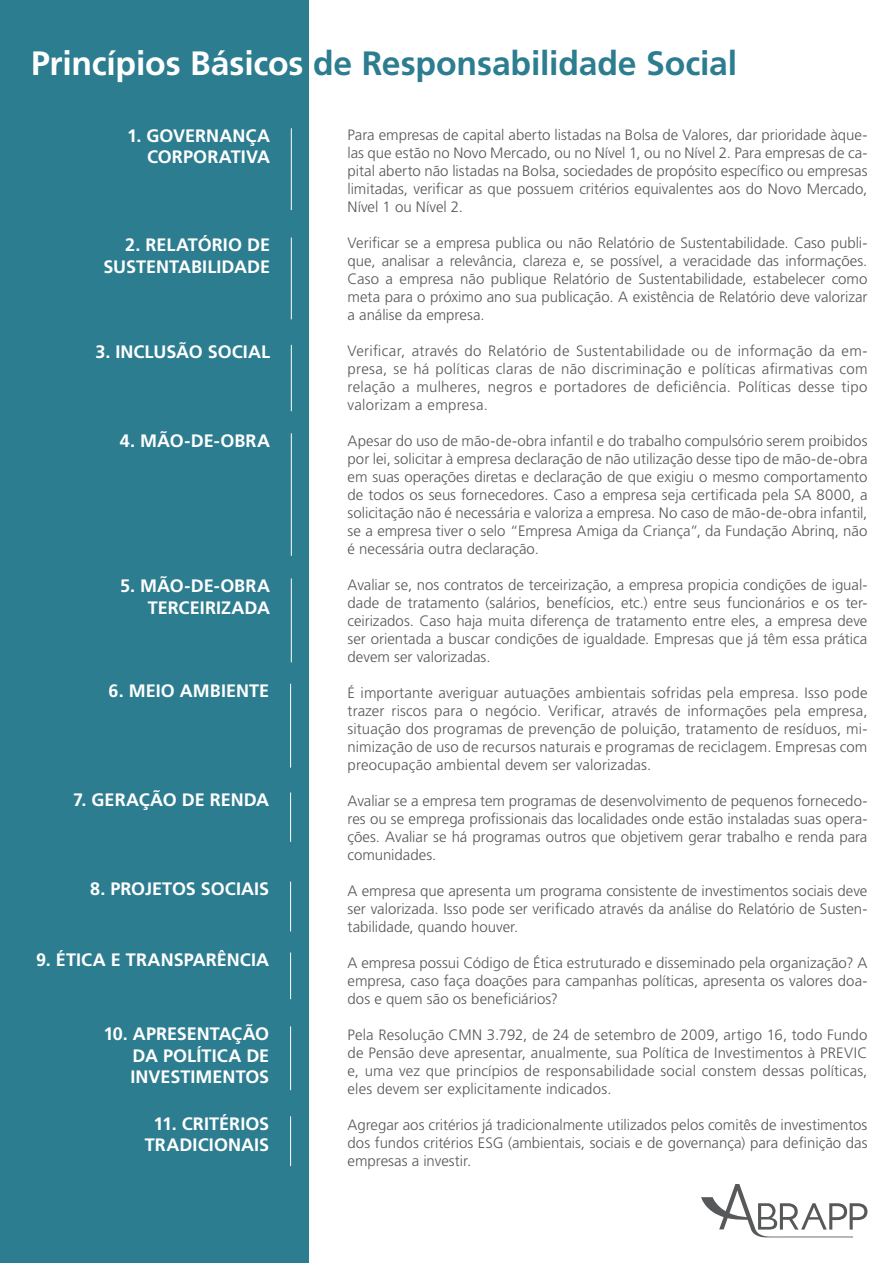
<style>
.page{position:relative;width:893px;height:1263px;background:#fff}
.page>*{position:absolute;margin:0;border:0;box-sizing:border-box;transform-origin:0 0}
.t1{font:700 33.75px "Frutiger LT Std";letter-spacing:-.005em;color:#2d7d90}
.t2{font:700 18px/21.6px "Frutiger LT Std";color:#fff;text-align:right}
.t3{font:300 15px/18px "Frutiger LT Std";color:#57585a;text-align:justify}
.s1{color:#fff}
</style>
<div class="page">
<div style="left:0;top:0;width:309px;height:1263px;background:#2d7d90"></div>
<hr style="left:291px;top:128px;width:1px;height:82px;background:#fff">
<hr style="left:291px;top:578px;width:1px;height:84px;background:#fff">
<hr style="left:291px;top:238px;width:1px;height:81px;background:#fff">
<hr style="left:291px;top:345px;width:1px;height:66px;background:#fff">
<hr style="left:291px;top:433px;width:1px;height:123px;background:#fff">
<hr style="left:290px;top:684px;width:1px;height:84px;background:#fff">
<hr style="left:290px;top:792px;width:1px;height:50px;background:#fff">
<hr style="left:290px;top:882px;width:1px;height:49px;background:#fff">
<hr style="left:290px;top:952px;width:1px;height:47px;background:#fff">
<hr style="left:290px;top:1026px;width:1px;height:64px;background:#fff">
<hr style="left:290px;top:1116px;width:1px;height:50px;background:#fff">
<svg style="left:701px;top:1184px;width:166px;height:53px"></svg>
<h1 class="t1" style="left:31px;top:43px;width:708px"><span class="s1">Princípios Básicos</span> de Responsabilidade Social</h1>
<p class="t2" style="left:127px;top:125px;width:144px">1. GOVERNANÇA<br>CORPORATIVA</p>
<p class="t2" style="left:103px;top:234px;width:168px">2. RELATÓRIO DE<br>SUSTENTABILIDADE</p>
<p class="t2" style="left:95px;top:341px;width:176px">3. INCLUSÃO SOCIAL</p>
<p class="t2" style="left:120px;top:430px;width:152px">4. MÃO-DE-OBRA</p>
<p class="t2" style="left:120px;top:575px;width:151px">5. MÃO-DE-OBRA<br>TERCEIRIZADA</p>
<p class="t2" style="left:109px;top:680px;width:162px">6. MEIO AMBIENTE</p>
<p class="t2" style="left:73px;top:789px;width:198px">7. GERAÇÃO DE RENDA</p>
<p class="t2" style="left:90px;top:878px;width:181px">8. PROJETOS SOCIAIS</p>
<p class="t2" style="left:36px;top:949px;width:235px">9. ÉTICA E TRANSPARÊNCIA</p>
<p class="t2" style="left:130px;top:1023px;width:140px;text-align:justify;text-indent:-27px">10. APRESENTAÇÃO DA POLÍTICA DE INVESTIMENTOS</p>
<p class="t2" style="left:145px;top:1113px;width:126px;text-align:center">11. CRITÉRIOS<br>TRADICIONAIS</p>
<p class="t3" style="left:348px;top:126px;width:521px">Para empresas de capital aberto listadas na Bolsa de Valores, dar prioridade àque&shy;las que estão no Novo Mercado, ou no Nível 1, ou no Nível 2. Para empresas de ca&shy;pital aberto não listadas na Bolsa, sociedades de propósito específico ou empresas limitadas, verificar as que possuem critérios equivalentes aos do Novo Mercado, Nível 1 ou Nível 2.</p>
<p class="t3" style="left:348px;top:234px;width:521px">Verificar se a empresa publica ou não Relatório de Sustentabilidade. Caso publi&shy;que, analisar a relevância, clareza e, se possível, a veracidade das informações.<br>Caso a empresa não publique Relatório de Sustentabilidade, estabelecer como meta para o próximo ano sua publicação. A existência de Relatório deve valorizar a análise da empresa.</p>
<p class="t3" style="left:348px;top:342px;width:521px">Verificar, através do Relatório de Sustentabilidade ou de informação da em&shy;presa, se há políticas claras de não discriminação e políticas afirmativas com relação a mulheres, negros e portadores de deficiência. Políticas desse tipo valorizam a empresa.</p>
<p class="t3" style="left:348px;top:432px;width:521px">Apesar do uso de mão-de-obra infantil e do trabalho compulsório serem proibidos por lei, solicitar à empresa declaração de não utilização desse tipo de mão-de-obra em suas operações diretas e declaração de que exigiu o mesmo comportamento de todos os seus fornecedores. Caso a empresa seja certificada pela SA 8000, a solicitação não é necessária e valoriza a empresa. No caso de mão-de-obra infantil, se a empresa tiver o selo “Empresa Amiga da Criança”, da Fundação Abrinq, não é necessária outra declaração.</p>
<p class="t3" style="left:348px;top:576px;width:521px">Avaliar se, nos contratos de terceirização, a empresa propicia condições de igual&shy;dade de tratamento (salários, benefícios, etc.) entre seus funcionários e os ter&shy;ceirizados. Caso haja muita diferença de tratamento entre eles, a empresa deve ser orientada a buscar condições de igualdade. Empresas que já têm essa prática devem ser valorizadas.</p>
<p class="t3" style="left:348px;top:684px;width:521px">É importante averiguar autuações ambientais sofridas pela empresa. Isso pode trazer riscos para o negócio. Verificar, através de informações pela empresa, situação dos programas de prevenção de poluição, tratamento de resíduos, mi&shy;nimização de uso de recursos naturais e programas de reciclagem. Empresas com preocupação ambiental devem ser valorizadas.</p>
<p class="t3" style="left:348px;top:792px;width:521px">Avaliar se a empresa tem programas de desenvolvimento de pequenos fornecedo&shy;res ou se emprega profissionais das localidades onde estão instaladas suas opera&shy;ções. Avaliar se há programas outros que objetivem gerar trabalho e renda para comunidades.</p>
<p class="t3" style="left:348px;top:882px;width:521px">A empresa que apresenta um programa consistente de investimentos sociais deve ser valorizada. Isso pode ser verificado através da análise do Relatório de Susten&shy;tabilidade, quando houver.</p>
<p class="t3" style="left:348px;top:954px;width:521px">A empresa possui Código de Ética estruturado e disseminado pela organização? A empresa, caso faça doações para campanhas políticas, apresenta os valores doa&shy;dos e quem são os beneficiários?</p>
<p class="t3" style="left:348px;top:1026px;width:521px">Pela Resolução CMN 3.792, de 24 de setembro de 2009, artigo 16, todo Fundo de Pensão deve apresentar, anualmente, sua Política de Investimentos à PREVIC e, uma vez que princípios de responsabilidade social constem dessas políticas, eles devem ser explicitamente indicados.</p>
<p class="t3" style="left:348px;top:1116px;width:521px">Agregar aos critérios já tradicionalmente utilizados pelos comitês de investimentos dos fundos critérios ESG (ambientais, sociais e de governança) para definição das empresas a investir.</p>
</div>
